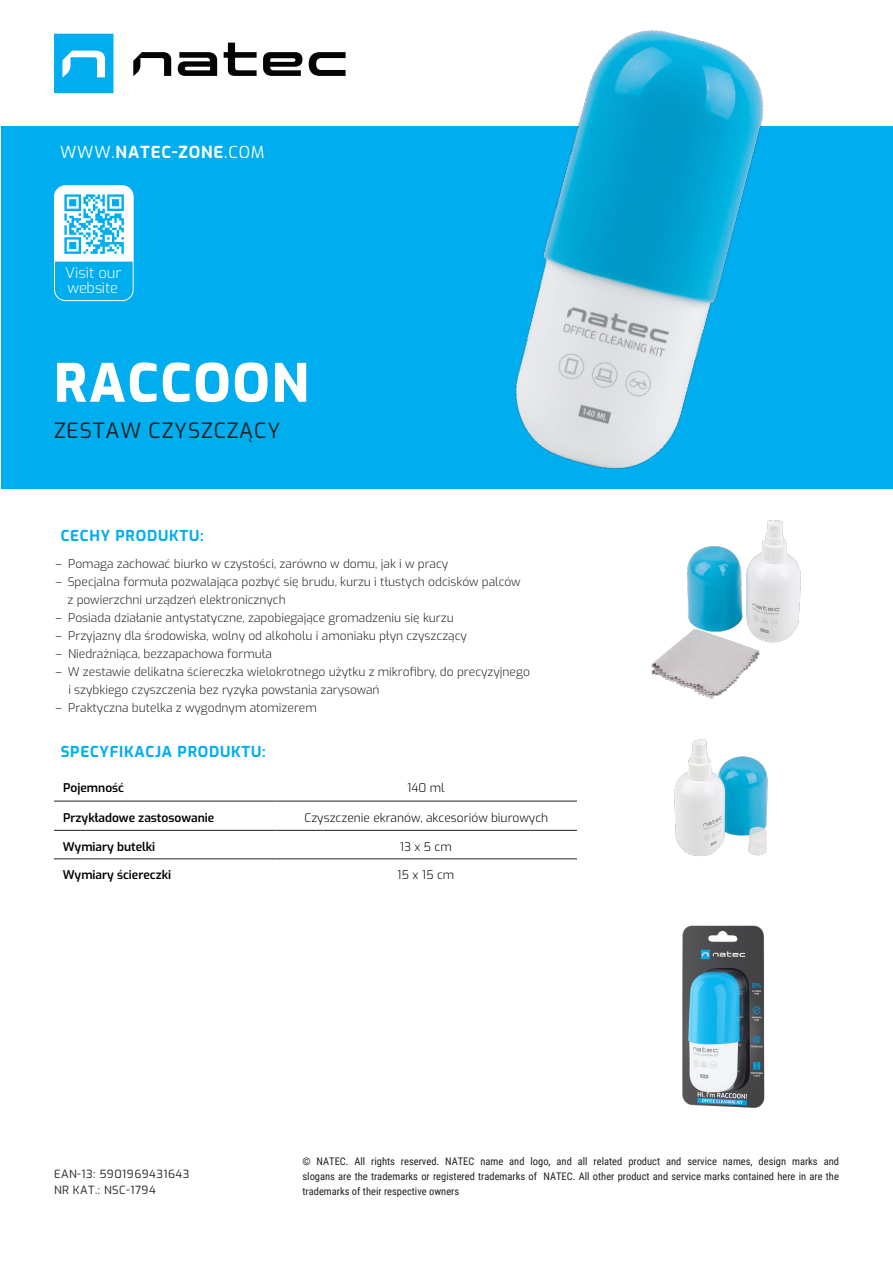
<style>
.page{position:relative;width:893px;height:1263px;background:#fff}
.page>*{position:absolute;margin:0;border:0;box-sizing:border-box;transform-origin:0 0}
.t1{font:800 52.5px "Exo";letter-spacing:.04em;color:#fff}
.t2{font:21px "Exo";letter-spacing:.04em;color:#231f20}
.t3{font:700 16.5px "Exo";letter-spacing:.05em;color:#fff}
.Header_in_TEXT_2{font:700 15px "Exo";letter-spacing:.05em;color:#00aeef}
.t4{font:300 14.7px/14.5px "Exo";color:#fff}
.t5{font:300 12px/18px "Exo";color:#231f20}
.t6{font:600 12px "Exo";color:#000}
.t7{font:300 12px "Exo";color:#000}
.t8{font:11.25px "Exo";letter-spacing:.04em;color:#231f20}
.Stopka{font:10.5px/15px "Roboto Condensed";color:#231f20;text-align:justify}
.s1{font-weight:400}
</style>
<div class="page">
<div style="left:2px;top:126px;width:891px;height:363px;background:#00aeef"></div>
<div style="left:54px;top:185px;width:80px;height:116px;border:1px solid #fff;border-radius:11px"></div>
<svg style="left:55px;top:186px;width:78px;height:76px"></svg>
<svg style="left:178px;top:52px;width:39px;height:24px"></svg>
<svg style="left:224px;top:43px;width:33px;height:33px"></svg>
<svg style="left:133px;top:52px;width:38px;height:24px"></svg>
<svg style="left:263px;top:52px;width:5px;height:23px"></svg>
<svg style="left:54px;top:34px;width:59px;height:59px;background:#25b9f1"></svg>
<hr style="left:54px;top:801px;width:221px;height:1px;background:#231f20">
<hr style="left:275px;top:801px;width:302px;height:1px;background:#231f20">
<hr style="left:54px;top:830px;width:221px;height:1px;background:#231f20">
<hr style="left:275px;top:830px;width:302px;height:1px;background:#231f20">
<hr style="left:54px;top:858px;width:221px;height:1px;background:#231f20">
<hr style="left:275px;top:858px;width:302px;height:1px;background:#231f20">
<img style="left:268px;top:30px;width:496px;height:439px">
<img style="left:651px;top:520px;width:150px;height:179px">
<img style="left:674px;top:739px;width:94px;height:117px">
<img style="left:682px;top:925px;width:83px;height:183px">
<h3 class="t3" style="left:60px;top:140px;width:206px"><span class="s1">WWW.</span>NATEC-ZONE<span class="s1">.COM</span></h3>
<p class="t4" style="left:65px;top:265px;width:58px">Visit our website</p>
<p class="t1" style="left:54px;top:345px;width:257px">RACCOON</p>
<p class="t2" style="left:54px;top:415px;width:228px">ZESTAW CZYSZCZĄCY</p>
<p class="Header_in_TEXT_2" style="left:61px;top:524px;width:144px">CECHY PRODUKTU:</p>
<p class="t5" style="left:55px;top:554px;width:394px">‒ Pomaga zachować biurko w czystości, zarówno w domu, jak i w pracy</p>
<p class="t5" style="left:67px;top:572px;width:455px;text-indent:-12px">‒ Specjalna formuła pozwalająca pozbyć się brudu, kurzu i tłustych odcisków palców z powierzchni urządzeń elektronicznych</p>
<p class="t5" style="left:55px;top:608px;width:400px">‒ Posiada działanie antystatyczne, zapobiegające gromadzeniu się kurzu</p>
<p class="t5" style="left:55px;top:626px;width:413px">‒ Przyjazny dla środowiska, wolny od alkoholu i amoniaku płyn czyszczący</p>
<p class="t5" style="left:55px;top:644px;width:218px">‒ Niedrażniąca, bezzapachowa formuła</p>
<p class="t5" style="left:68px;top:662px;width:463px;text-indent:-13px">‒ W zestawie delikatna ściereczka wielokrotnego użytku z mikrofibry, do precyzyjnego i szybkiego czyszczenia bez ryzyka powstania zarysowań</p>
<p class="t5" style="left:55px;top:698px;width:263px">‒ Praktyczna butelka z wygodnym atomizerem</p>
<p class="Header_in_TEXT_2" style="left:61px;top:740px;width:206px">SPECYFIKACJA PRODUKTU:</p>
<p class="t6" style="left:63px;top:779px;width:62px">Pojemność</p>
<p class="t7" style="left:407px;top:779px;width:39px">140 ml</p>
<p class="t6" style="left:63px;top:809px;width:153px">Przykładowe zastosowanie</p>
<p class="t7" style="left:304px;top:809px;width:245px">Czyszczenie ekranów, akcesoriów biurowych</p>
<p class="t6" style="left:63px;top:837px;width:94px">Wymiary butelki</p>
<p class="t7" style="left:400px;top:837px;width:54px">13 x 5 cm</p>
<p class="t6" style="left:63px;top:866px;width:110px">Wymiary ściereczki</p>
<p class="t7" style="left:397px;top:866px;width:59px">15 x 15 cm</p>
<p class="t8" style="left:54px;top:1165px;width:137px">EAN-13: 5901969431643</p>
<p class="t8" style="left:54px;top:1182px;width:103px">NR KAT.: NSC-1794</p>
<p class="Stopka" style="left:302px;top:1153px;width:538px">© NATEC. All rights reserved. NATEC name and logo, and all related product and service names, design marks and slogans are the trademarks or registered trademarks of NATEC. All other product and service marks contained here in are the trademarks of their respective owners</p>
</div>
